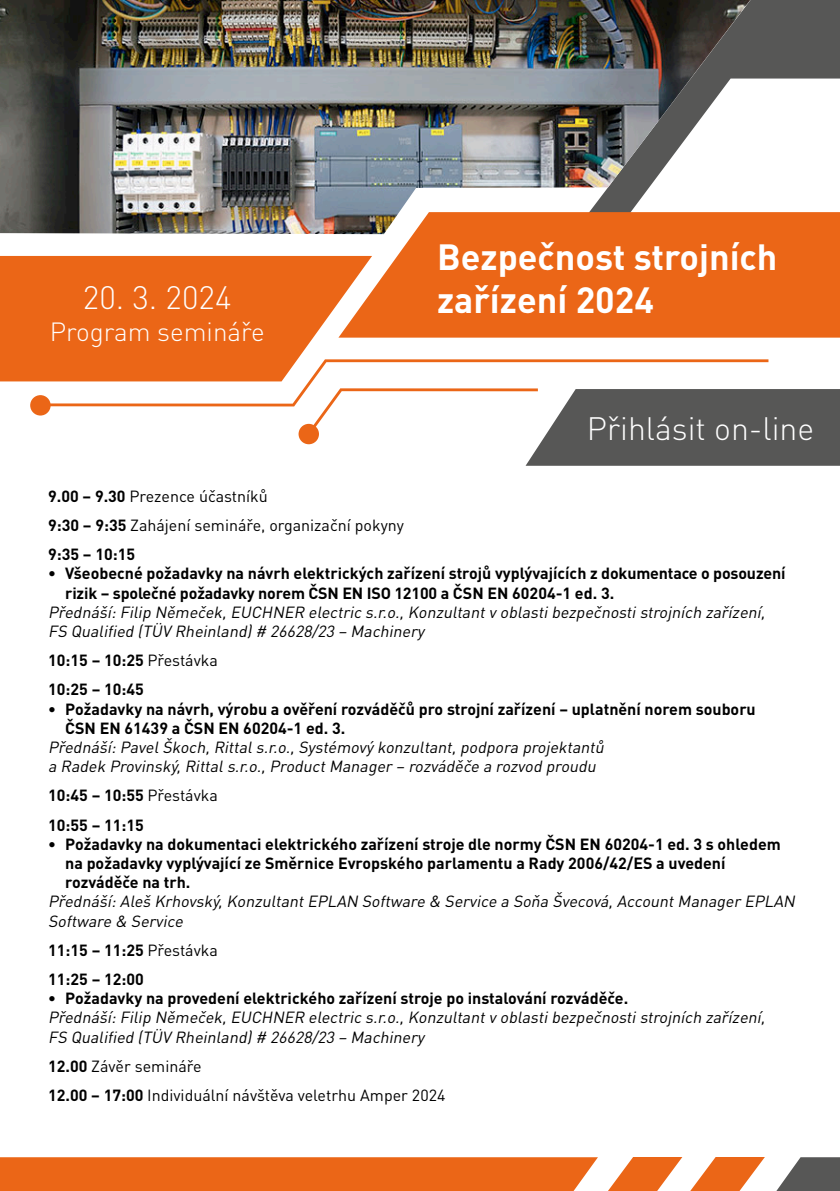
<style>
.page{position:relative;width:840px;height:1191px;background:#fff}
.page>*{position:absolute;margin:0;border:0;box-sizing:border-box;transform-origin:0 0}
.text_9_12_další{font:700 36px "DIN Pro";color:#fff}
.text_9_12_další-2{font:300 32px "DIN Pro";color:#fff}
.text_9_12_další-3{font:300 26px "DIN Pro";color:#fff}
.t1{font:700 16px/19.2px "DIN Pro";color:#000}
.t2{font:italic 16px/19.2px "DIN Pro";color:#000}
.t3{font:16px "DIN Pro";color:#000}
.s1{font-weight:700}
.s2{font-weight:400}
</style>
<div class="page">
<div style="left:0;top:256px;width:338px;height:125px;background:#eb6617"></div>
<div style="left:30px;top:395px;width:21px;height:20px;background:#eb6617;border-radius:50%"></div>
<div style="left:749px;top:0;width:90px;height:79px;background:#575756"></div>
<svg style="left:338px;top:212px;width:501px;height:126px;background:#ec6f25"></svg>
<img style="left:0;top:0;width:749px;height:234px">
<svg style="left:40px;top:359px;width:799px;height:107px"></svg>
<svg style="left:0;top:1157px;width:839px;height:34px;background:#e47938"></svg>
<p class="text_9_12_další-2" style="left:83px;top:276px;width:150px">20. 3. 2024</p>
<p class="text_9_12_další-3" style="left:50px;top:313px;width:216px">Program semináře</p>
<p class="text_9_12_další" style="left:437px;top:232px;width:342px">Bezpečnost strojních</p>
<p class="text_9_12_další" style="left:437px;top:275px;width:218px">zařízení 2024</p>
<p class="text_9_12_další-2" style="left:586px;top:406px;width:229px">Přihlásit on-line</p>
<p class="t3" style="left:48px;top:485px;width:221px"><span class="s1">9.00 – 9.30</span> Prezence účastníků</p>
<p class="t3" style="left:48px;top:514px;width:357px"><span class="s1">9:30 – 9:35</span> Zahájení semináře, organizační pokyny</p>
<p class="t1" style="left:48px;top:544px;width:88px">9:35 – 10:15</p>
<p class="t1" style="left:65px;top:563px;width:721px;text-indent:-17px">• Všeobecné požadavky na návrh elektrických zařízení strojů vyplývajících z dokumentace o posouzení rizik – společné požadavky norem ČSN EN ISO 12100 a ČSN EN 60204-1 ed. 3.</p>
<p class="t2" style="left:48px;top:601px;width:721px">Přednáší:Filip Němeček,EUCHNER electric s.r.o.,Konzultantv oblastibezpečnostistrojních zařízení,</p>
<p class="t2" style="left:48px;top:621px;width:381px">FS Qualified (TÜV Rheinland)# 26628/23 – Machinery</p>
<p class="t1" style="left:48px;top:650px;width:171px">10:15 – 10:25 <span class="s2">Přestávka</span></p>
<p class="t1" style="left:48px;top:679px;width:97px">10:25 – 10:45</p>
<p class="t1" style="left:48px;top:698px;width:708px">• Požadavky na návrh, výrobu a ověření rozváděčů pro strojní zařízení – uplatnění norem souboru</p>
<p class="t1" style="left:65px;top:717px;width:281px">ČSN EN 61439 a ČSN EN 60204-1 ed. 3.</p>
<p class="t2" style="left:48px;top:737px;width:560px">Přednáší:PavelŠkoch,Rittals.r.o.,Systémový konzultant,podpora projektantů a Radek Provinský,Rittals.r.o.,ProductManager – rozváděče a rozvod proudu</p>
<p class="t1" style="left:48px;top:785px;width:171px">10:45 – 10:55 <span class="s2">Přestávka</span></p>
<p class="t1" style="left:48px;top:814px;width:97px">10:55 – 11:15</p>
<p class="t1" style="left:65px;top:833px;width:716px;text-indent:-17px">• Požadavky na dokumentaci elektrického zařízení stroje dle normy ČSN EN 60204-1 ed. 3 s ohledem na požadavky vyplývající ze Směrnice Evropského parlamentu a Rady 2006/42/ES a uvedení</p>
<p class="t1" style="left:65px;top:872px;width:127px">rozváděče na trh.</p>
<p class="t2" style="left:48px;top:891px;width:751px">Přednáší:Aleš Krhovský,KonzultantEPLAN Software &amp; Service a Soňa Švecová,AccountManager EPLAN<br>Software &amp; Service</p>
<p class="t1" style="left:48px;top:939px;width:171px">11:15 – 11:25 <span class="s2">Přestávka</span></p>
<p class="t1" style="left:48px;top:969px;width:97px">11:25 – 12:00</p>
<p class="t1" style="left:48px;top:988px;width:581px">• Požadavky na provedení elektrického zařízení stroje po instalování rozváděče.</p>
<p class="t2" style="left:48px;top:1007px;width:721px">Přednáší:Filip Němeček,EUCHNER electric s.r.o.,Konzultantv oblastibezpečnostistrojních zařízení,</p>
<p class="t2" style="left:48px;top:1026px;width:381px">FS Qualified (TÜV Rheinland)# 26628/23 – Machinery</p>
<p class="t3" style="left:48px;top:1055px;width:155px"><span class="s1">12.00</span> Závěr semináře</p>
<p class="t3" style="left:48px;top:1084px;width:398px"><span class="s1">12.00 – 17:00</span> Individuální návštěva veletrhu Amper 2024</p>
</div>
